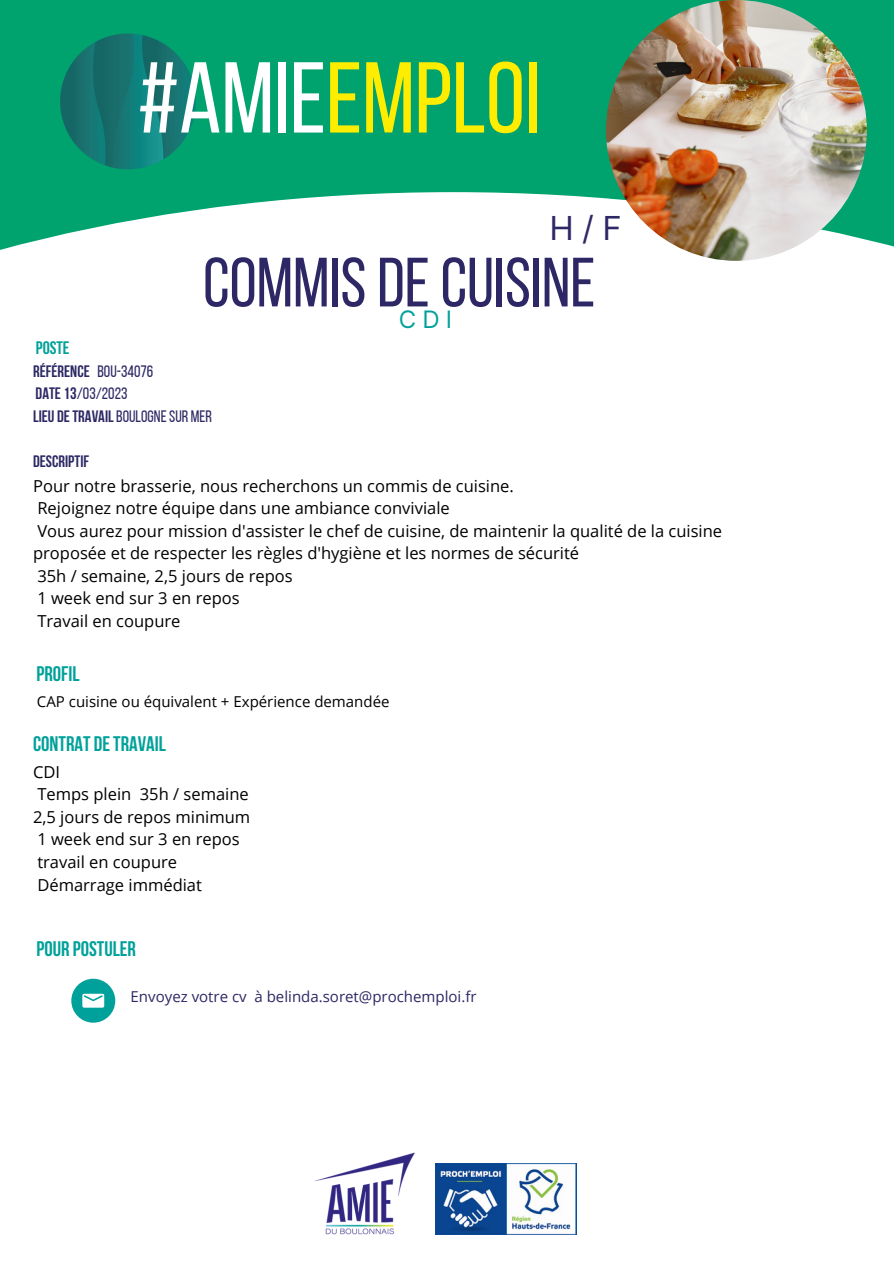
<style>
.page{position:relative;width:894px;height:1264px;background:#fff}
.page>*{position:absolute;margin:0;border:0;box-sizing:border-box;transform-origin:0 0}
.t1{font:100.35px "Bebas Neue";color:#ffed00}
.t2{font:69.6px "Bebas Neue";color:#2d2865}
.t3{font:33px "Inter";color:#2d2865}
.t4{font:24px "Inter";color:#00a19a}
.t5{font:700 21px "Bebas Neue";color:#00a19a}
.t6{font:700 18px "Bebas Neue";color:#00a19a}
.t7{font:16.5px/22.5px "Open Sans";color:#000}
.t8{font:16.5px/22.5px "Bebas Neue";color:#2d2865}
.t9{font:700 16.5px "Bebas Neue";color:#2d2865}
.t10{font:15px "Open Sans";color:#2d2865}
.t11{font:15px "Open Sans";color:#000}
.s1{color:#fff}
.s2{font-weight:700}
</style>
<div class="page">
<div style="left:0;top:0;width:893px;height:192px;background:#00a26e"></div>
<img style="left:60px;top:34px;width:136px;height:135px;border-radius:50%">
<img style="left:605px;top:0;width:261px;height:261px;border-radius:50%">
<img style="left:435px;top:1163px;width:141px;height:71px">
<img style="left:314px;top:1152px;width:101px;height:83px">
<div style="left:71px;top:978px;width:44px;height:44px;background:#00a19a;border-radius:50%"></div>
<svg style="left:82px;top:993px;width:22px;height:14px"></svg>
<h1 class="t1" style="left:138px;top:57px;width:404px"><span class="s1">#AMIE</span>EMPLOI</h1>
<h3 class="t3" style="left:549px;top:208px;width:74px">H/F</h3>
<h2 class="t2" style="left:203px;top:254px;width:393px">COMMISDECUISINE</h2>
<h3 class="t4" style="left:399px;top:305px;width:55px">CDI</h3>
<p class="t6" style="left:36px;top:341px;width:35px">POSTE</p>
<p class="t8" style="left:33px;top:361px;width:180px"><span class="s2">RÉFÉRENCE</span> BOU-34076<br><span class="s2">DATE13</span>/03/2023<br><span class="s2">LIEU DETRAVAIL</span>BOULOGNESUR MER</p>
<p class="t9" style="left:33px;top:454px;width:58px">DESCRIPTIF</p>
<p class="t7" style="left:33px;top:474px;width:690px">Pour notre brasserie, nous recherchons un commis de cuisine.<br>Rejoignez notre équipe dans une ambiance conviviale<br>Vous aurez pour mission d'assister le chef de cuisine, de maintenir la qualité de la cuisine proposée et de respecter les règles d'hygiène et les normes de sécurité<br>35h / semaine, 2,5 jours de repos<br>1 week end sur 3 en repos<br>Travail en coupure</p>
<p class="t5" style="left:36px;top:665px;width:45px">PROFIL</p>
<p class="t11" style="left:37px;top:691px;width:354px">CAP cuisine ou équivalent + Expérience demandée</p>
<p class="t5" style="left:33px;top:735px;width:134px">CONTRAT DETRAVAIL</p>
<p class="t7" style="left:33px;top:760px;width:218px">CDI<br>Temps plein 35h / semaine<br>2,5 jours de repos minimum<br>1 week end sur 3 en repos travail en coupure<br>Démarrage immédiat</p>
<p class="t5" style="left:36px;top:940px;width:101px">POUR POSTULER</p>
<p class="t10" style="left:131px;top:986px;width:347px">Envoyez votre cv à belinda.soret@prochemploi.fr</p>
</div>
